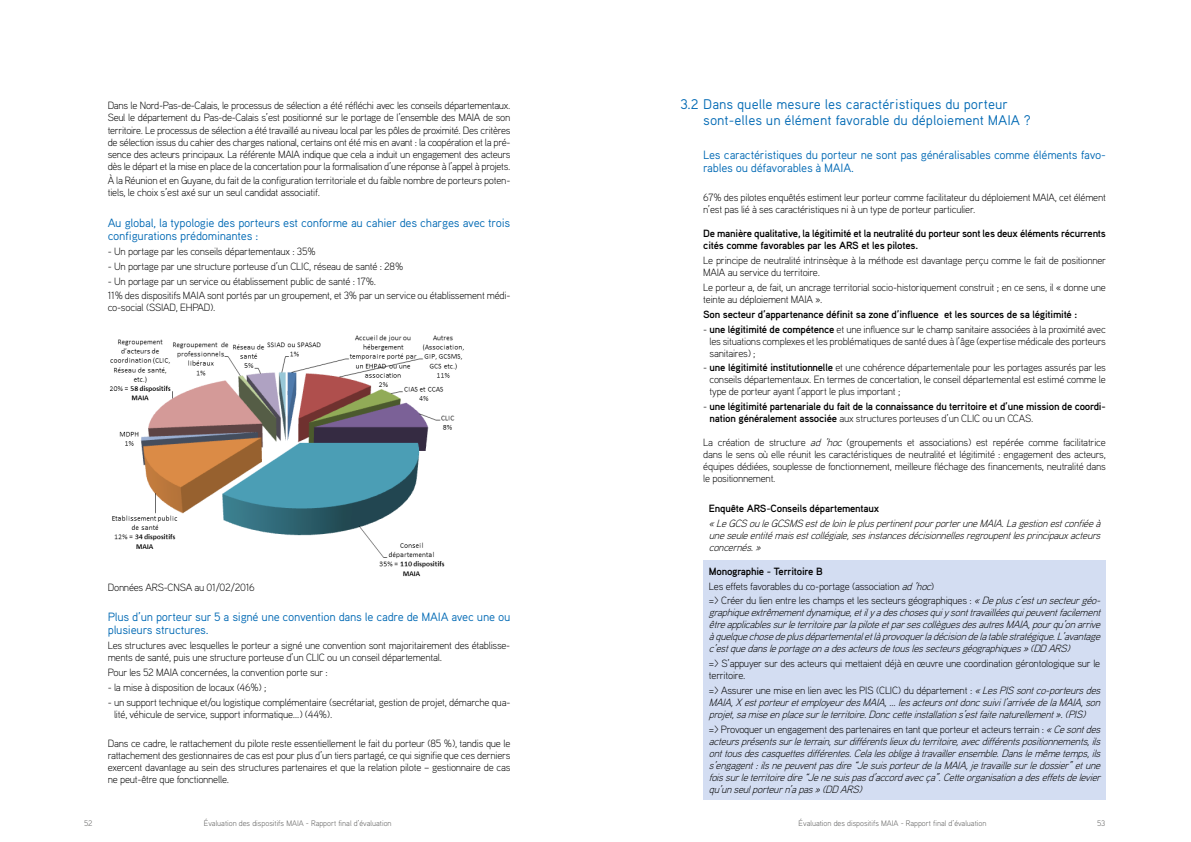
<style>
.page{position:relative;width:1191px;height:842px;background:#fff}
.page>*{position:absolute;margin:0;border:0;box-sizing:border-box;transform-origin:0 0}
.t1{font:14px/16px "Aaux Pro";color:#0069b4}
.t2{font:12px/13px "Aaux Pro";letter-spacing:-.02em;color:#0069b4}
.t3{font:300 10.5px/12px "Aaux Pro";letter-spacing:-.02em;color:#000}
.t4{font:italic 300 10.5px/12px "Aaux Pro";letter-spacing:-.165em;color:#000;text-align:justify}
.t5{font:700 10.5px/12px "Aaux Pro";letter-spacing:-.02em;color:#000}
.t6{font:300 8px "Aaux Pro";color:#575756}
.s1{font-weight:700}
.s2{font-weight:300}
.s3{font-style:italic}
.s4{font-style:normal}
</style>
<div class="page">
<div style="left:703px;top:560px;width:403px;height:239px;background:#d3ddf2"></div>
<img style="left:109px;top:335px;width:355px;height:242px">
<p class="t3" style="left:108px;top:100px;width:404px;text-align:justify">Dans le Nord-Pas-de-Calais, le processus de sélection a été réfléchi avec les conseils départementaux.<br>Seul le département du Pas-de-Calais s’est positionné sur le portage de l’ensemble des MAIA de son territoire. Le processus de sélection a été travaillé au niveau local par les pôles de proximité. Des critères de sélection issus du cahier des charges national, certains ont été mis en avant : la coopération et la pré&shy;sence des acteurs principaux. La référente MAIA indique que cela a induit un engagement des acteurs dès le départ et la mise en place de la concertation pour la formalisation d’une réponse à l’appel à projets.</p>
<p class="t3" style="left:108px;top:174px;width:404px">À la Réunion et en Guyane, du fait de la configuration territoriale et du faible nombre de porteurs poten&shy;tiels, le choix s’est axé sur un seul candidat associatif.</p>
<p class="t2" style="left:108px;top:216px;width:404px">Au global, la typologie des porteurs est conforme au cahier des charges avec trois configurations prédominantes :</p>
<p class="t3" style="left:108px;top:245px;width:209px">- Un portage par les conseils départementaux : 35%</p>
<p class="t3" style="left:108px;top:260px;width:297px">- Un portage par une structure porteuse d’un CLIC, réseau de santé : 28%</p>
<p class="t3" style="left:108px;top:273px;width:404px;line-height:14.8px">- Un portage par un service ou établissement public de santé : 17%.<br>11% des dispositifs MAIA sont portés par un groupement, et 3% par un service ou établissement médi-</p>
<p class="t3" style="left:108px;top:301px;width:109px">co-social (SSIAD, EHPAD).</p>
<p class="t3" style="left:108px;top:581px;width:149px">Données ARS-CNSA au 01/02/2016</p>
<p class="t2" style="left:108px;top:610px;width:404px">Plus d’un porteur sur 5 a signé une convention dans le cadre de MAIA avec une ou plusieurs structures.</p>
<p class="t3" style="left:108px;top:639px;width:404px">Les structures avec lesquelles le porteur a signé une convention sont majoritairement des établisse&shy;ments de santé, puis une structure porteuse d’un CLIC ou un conseil départemental.</p>
<p class="t3" style="left:108px;top:666px;width:222px">Pour les 52 MAIA concernées, la convention porte sur :</p>
<p class="t3" style="left:108px;top:681px;width:160px">- la mise à disposition de locaux (46%) ;</p>
<p class="t3" style="left:114px;top:696px;width:398px;text-indent:-6px">- un support technique et/ou logistique complémentaire (secrétariat, gestion de projet, démarche qua&shy;lité, véhicule de service, support informatique…) (44%).</p>
<p class="t3" style="left:108px;top:737px;width:404px;text-align:justify">Dans ce cadre, le rattachement du pilote reste essentiellement le fait du porteur (85 %), tandis que le rattachement des gestionnaires de cas est pour plus d’un tiers partagé, ce qui signifie que ces derniers exercent davantage au sein des structures partenaires et que la relation pilote – gestionnaire de cas ne peut-être que fonctionnelle.</p>
<h1 class="t1" style="left:703px;top:96px;width:329px;text-indent:-23px">3.2 Dans quelle mesure les caractéristiques du porteur sont-elles un élément favorable du déploiement MAIA ?</h1>
<p class="t2" style="left:703px;top:147px;width:404px">Les caractéristiques du porteur ne sont pas généralisables comme éléments favo&shy;rables ou défavorables à MAIA.</p>
<p class="t3" style="left:703px;top:191px;width:404px">67% des pilotes enquêtés estiment leur porteur comme facilitateur du déploiement MAIA, cet élément n’est pas lié à ses caractéristiques ni à un type de porteur particulier.</p>
<p class="t5" style="left:703px;top:227px;width:404px">De manière qualitative, la légitimité et la neutralité du porteur sont les deux éléments récurrents cités comme favorables par les ARS et les pilotes.</p>
<p class="t3" style="left:703px;top:254px;width:404px">Le principe de neutralité intrinsèque à la méthode est davantage perçu comme le fait de positionner<br>MAIA au service du territoire.</p>
<p class="t3" style="left:703px;top:281px;width:404px">Le porteur a, de fait, un ancrage territorial socio-historiquement construit ; en ce sens, il « donne une teinte au déploiement MAIA ».</p>
<p class="t5" style="left:703px;top:308px;width:375px">Son secteur d’appartenance définit sa zone d’influence et les sources de sa légitimité :</p>
<p class="t3" style="left:709px;top:323px;width:398px;text-align:justify;text-indent:-6px">- <span class="s1">une légitimité de compétence</span> et une influence sur le champ sanitaire associées à la proximité avec les situations complexes et les problématiques de santé dues à l’âge (expertise médicale des porteurs sanitaires) ;</p>
<p class="t3" style="left:709px;top:361px;width:398px;text-align:justify;text-indent:-6px">- <span class="s1">une légitimité institutionnelle</span> et une cohérence départementale pour les portages assurés par les conseils départementaux. En termes de concertation, le conseil départemental est estimé comme le type de porteur ayant l’apport le plus important ;</p>
<p class="t5" style="left:709px;top:400px;width:398px;text-indent:-6px"><span class="s2">-</span> une légitimité partenariale du fait de la connaissance du territoire et d’une mission de coordi&shy;nation généralement associée <span class="s2">aux structures porteuses d’un CLIC ou un CCAS.</span></p>
<p class="t3" style="left:703px;top:436px;width:404px;text-align:justify">La création de structure <span class="s3">ad ’hoc</span> (groupements et associations) est repérée comme facilitatrice dans le sens où elle réunit les caractéristiques de neutralité et légitimité : engagement des acteurs, équipes dédiées, souplesse de fonctionnement, meilleure fléchage des financements, neutralité dans le positionnement.</p>
<p class="t5" style="left:709px;top:502px;width:172px">Enquête ARS-Conseils départementaux</p>
<p class="t4" style="left:709px;top:517px;width:396px">« LeGCSouleGCSMSestdeloinlepluspertinentpourporteruneMAIA.Lagestionestconfiéeà uneseuleentitémaisestcollégiale,sesinstancesdécisionnellesregroupentlesprincipauxacteurs concernés. »</p>
<p class="t3" style="left:709px;top:563px;width:396px;line-height:14.8px"><span class="s1">Monographie - Territoire B<br></span>Les effets favorables du co-portage (association <span class="s3">ad’hoc</span>)<br>=&gt; Créer du lien entre les champs et les secteurs géographiques : <span class="s3">«Deplusc’estunsecteurgéo-</span></p>
<p class="t4" style="left:709px;top:606px;width:396px">graphiqueextrêmementdynamique,etilyadeschosesquiysonttravailléesquipeuventfacilement êtreapplicablessurleterritoireparlapiloteetparsescollèguesdesautresMAIA,pourqu’onarrive àquelquechosedeplusdépartementaletlàprovoquerladécisiondelatablestratégique.L’avantage c’estquedansleportageonadesacteursdetouslessecteursgéographiques »(DDARS)</p>
<p class="t3" style="left:709px;top:657px;width:393px">=&gt; S’appuyer sur des acteurs qui mettaient déjà en œuvre une coordination gérontologique sur le territoire.</p>
<p class="t4" style="left:709px;top:684px;width:396px"><span class="s4">=&gt; Assurer une mise en lien avec les PIS (CLIC) du département :</span> «LesPISsontco-porteursdes MAIA,XestporteuretemployeurdesMAIA,…lesacteursontdoncsuivil’arrivéedelaMAIA,son projet,samiseenplacesurleterritoire.Donccetteinstallations’estfaitenaturellement ».(PIS)</p>
<p class="t4" style="left:709px;top:723px;width:396px"><span class="s4">=&gt; Provoquer un engagement des partenaires en tant que porteur et acteurs terrain :</span> «Cesontdes acteursprésentssurleterrain,surdifférentslieuxduterritoire,avecdifférentspositionnements,ils onttousdescasquettesdifférentes.Celalesobligeàtravaillerensemble.Danslemêmetemps,ils s’engagent :ilsnepeuventpasdire“JesuisporteurdelaMAIA,jetravaillesurledossier”etune foissurleterritoiredire“Jenesuispasd’accordavecça”.Cetteorganisationadeseffetsdelevier qu’unseulporteurn’apas »(DDARS)</p>
<p class="t6" style="left:84px;top:818px;width:10px">52</p>
<p class="t6" style="left:204px;top:818px;width:189px">Évaluation des dispositifs MAIA - Rapport final d’évaluation</p>
<p class="t6" style="left:798px;top:818px;width:189px">Évaluation des dispositifs MAIA - Rapport final d’évaluation</p>
<p class="t6" style="left:1097px;top:818px;width:10px">53</p>
</div>
